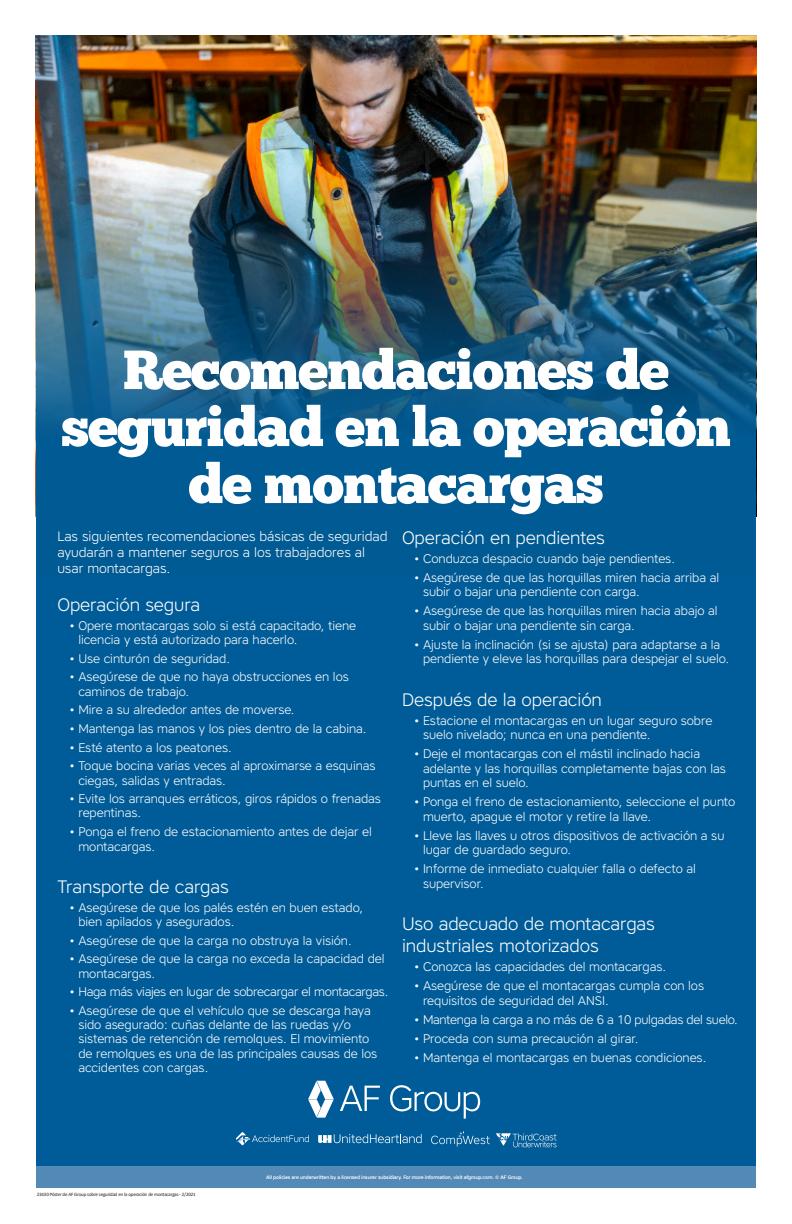
<style>
.page{position:relative;width:792px;height:1224px;background:#fff}
.page>*{position:absolute;margin:0;border:0;box-sizing:border-box;transform-origin:0 0}
.t1{font:55px/57px "Chunk Five";letter-spacing:-.02em;color:#fff;text-align:center}
.h4__Paragraph_headi{font:300 18px/22px "Core Sans A35";letter-spacing:-.005em;color:#fff}
.p__paragraphs{font:300 13.5px/16.2px "Core Sans A35";letter-spacing:-.005em;color:#fff}
.t2{font:300 12.5px/14.5px "Core Sans A35";letter-spacing:-.005em;color:#fff}
.t3{font:300 12.5px "Core Sans A35";letter-spacing:-.025em;color:#fff}
.h1__Main_Headings{font:500 5px "Core Sans A";letter-spacing:-.03em;color:#fff}
.p__paragraphs-2{font:5px "Calibri";letter-spacing:-.03em;color:#231f20}
</style>
<div class="page">
<div style="left:36px;top:553px;width:720px;height:635px;background:#005c98"></div>
<div style="left:36px;top:196px;width:720px;height:378px;background:#005a93"></div>
<div style="left:36px;top:1167px;width:720px;height:21px;background:#5389b7"></div>
<svg style="left:236px;top:1132px;width:73px;height:13px"></svg>
<svg style="left:431px;top:1131px;width:59px;height:16px"></svg>
<svg style="left:496px;top:1133px;width:61px;height:14px"></svg>
<svg style="left:318px;top:1134px;width:104px;height:9px"></svg>
<svg style="left:340px;top:1086px;width:40px;height:25px"></svg>
<svg style="left:390px;top:1085px;width:90px;height:34px"></svg>
<svg style="left:308px;top:1081px;width:26px;height:37px"></svg>
<img style="left:36px;top:36px;width:720px;height:110px">
<img style="left:36px;top:146px;width:720px;height:283px">
<p class="t1" style="left:61px;top:341px;width:671px">Recomendaciones de seguridad en la operación de montacargas</p>
<p class="p__paragraphs" style="left:57px;top:528px;width:332px">Las siguientes recomendaciones básicas de seguridad ayudarán a mantener seguros a los trabajadores al usar montacargas.</p>
<p class="h4__Paragraph_headi" style="left:57px;top:593px;width:144px">Operación segura</p>
<p class="t2" style="left:78px;top:618px;width:279px;line-height:14.2px;text-indent:-9px">• Opere montacargas solo si está capacitado, tiene licencia y está autorizado para hacerlo.</p>
<p class="t2" style="left:69px;top:651px;width:162px">• Use cinturón de seguridad.</p>
<p class="t2" style="left:78px;top:670px;width:272px;line-height:14.2px;text-indent:-9px">• Asegúrese de que no haya obstrucciones en los caminos de trabajo.</p>
<p class="t2" style="left:69px;top:702px;width:227px">• Mire a su alrededor antes de moverse.</p>
<p class="t2" style="left:69px;top:721px;width:299px">• Mantenga las manos y los pies dentro de la cabina.</p>
<p class="t2" style="left:69px;top:740px;width:164px">• Esté atento a los peatones.</p>
<p class="t2" style="left:78px;top:759px;width:299px;line-height:14.2px;text-indent:-9px">• Toque bocina varias veces al aproximarse a esquinas ciegas, salidas y entradas.</p>
<p class="t2" style="left:78px;top:792px;width:304px;line-height:14.2px;text-indent:-9px">• Evite los arranques erráticos, giros rápidos o frenadas repentinas.</p>
<p class="t2" style="left:78px;top:824px;width:295px;text-indent:-9px">• Ponga el freno de estacionamiento antes de dejar el montacargas.</p>
<p class="h4__Paragraph_headi" style="left:57px;top:875px;width:173px">Transporte de cargas</p>
<p class="t2" style="left:78px;top:900px;width:286px;line-height:14.2px;text-indent:-9px">• Asegúrese de que los palés estén en buen estado, bien apilados y asegurados.</p>
<p class="t2" style="left:69px;top:933px;width:284px">• Asegúrese de que la carga no obstruya la visión.</p>
<p class="t2" style="left:78px;top:952px;width:308px;line-height:14.2px;text-indent:-9px">• Asegúrese de que la carga no exceda la capacidad del montacargas.</p>
<p class="t3" style="left:69px;top:984px;width:321px">• Haga más viajes en lugar de sobrecargar el montacargas.</p>
<p class="t2" style="left:78px;top:1003px;width:301px;line-height:14.2px;text-indent:-9px">• Asegúrese de que el vehículo que se descarga haya sido asegurado: cuñas delante de las ruedas y/o sistemas de retención de remolques. El movimiento de remolques es una de las principales causas de los accidentes con cargas.</p>
<p class="h4__Paragraph_headi" style="left:402px;top:526px;width:205px">Operación en pendientes</p>
<p class="t2" style="left:414px;top:551px;width:263px">• Conduzca despacio cuando baje pendientes.</p>
<p class="t2" style="left:423px;top:570px;width:298px;text-indent:-9px">• Asegúrese de que las horquillas miren hacia arriba al subir o bajar una pendiente con carga.</p>
<p class="t2" style="left:423px;top:604px;width:296px;text-indent:-9px">• Asegúrese de que las horquillas miren hacia abajo al subir o bajar una pendiente sin carga.</p>
<p class="t2" style="left:423px;top:637px;width:308px;text-indent:-9px">• Ajuste la inclinación (si se ajusta) para adaptarse a la pendiente y eleve las horquillas para despejar el suelo.</p>
<p class="h4__Paragraph_headi" style="left:402px;top:688px;width:202px">Después de la operación</p>
<p class="t2" style="left:423px;top:713px;width:291px;text-indent:-9px">• Estacione el montacargas en un lugar seguro sobre suelo nivelado; nunca en una pendiente.</p>
<p class="t2" style="left:423px;top:747px;width:304px;text-indent:-9px">• Deje el montacargas con el mástil inclinado hacia adelante y las horquillas completamente bajas con las puntas en el suelo.</p>
<p class="t2" style="left:423px;top:795px;width:314px;text-indent:-9px">• Ponga el freno de estacionamiento, seleccione el punto muerto, apague el motor y retire la llave.</p>
<p class="t2" style="left:423px;top:828px;width:303px;text-indent:-9px">• Lleve las llaves u otros dispositivos de activación a su lugar de guardado seguro.</p>
<p class="t2" style="left:423px;top:862px;width:275px;text-indent:-9px">• Informe de inmediato cualquier falla o defecto al supervisor.</p>
<p class="h4__Paragraph_headi" style="left:402px;top:913px;width:255px">Uso adecuado de montacargas industriales motorizados</p>
<p class="t2" style="left:414px;top:960px;width:254px">• Conozca las capacidades del montacargas.</p>
<p class="t2" style="left:423px;top:979px;width:283px;text-indent:-9px">• Asegúrese de que el montacargas cumpla con los requisitos de seguridad del ANSI.</p>
<p class="t3" style="left:414px;top:1011px;width:325px">• Mantenga la carga a no más de 6 a 10 pulgadas del suelo.</p>
<p class="t2" style="left:414px;top:1031px;width:226px">• Proceda con suma precaución al girar.</p>
<p class="t2" style="left:414px;top:1050px;width:294px">• Mantenga el montacargas en buenas condiciones.</p>
<p class="p__paragraphs-2" style="left:37px;top:1191px;width:160px">23430 Póster de AF Group sobre seguridad en la operación de montacargas - 2/2021</p>
<p class="h1__Main_Headings" style="left:266px;top:1174px;width:258px">All policies are underwritten by a licensed insurer subsidiary. For more information, visit afgroup.com. © AF Group.</p>
</div>
